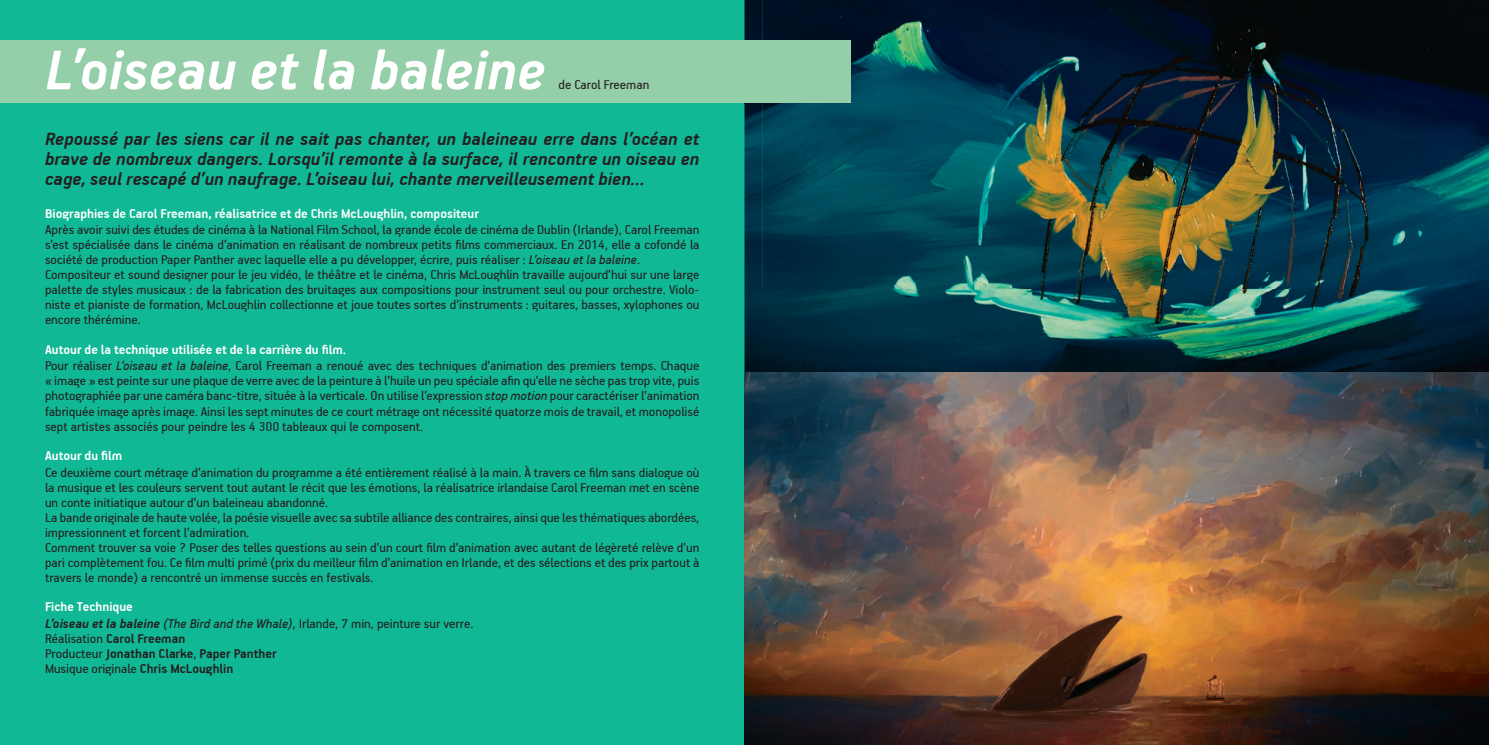
<style>
.page{position:relative;width:1489px;height:745px;background:#fff}
.page>*{position:absolute;margin:0;border:0;box-sizing:border-box;transform-origin:0 0}
.t1{font:italic 700 62.5px "Handbook Pro PF";color:#fff}
.t2{font:italic 700 20px/20px "Handbook Pro PF";color:#231f20;text-align:justify}
.t3{font:14.38px/15px "Handbook Pro PF";color:#231f20}
.t4{font:700 14.38px/15px "Handbook Pro PF";color:#231f20}
.t5{font:700 14.38px "Handbook Pro PF";color:#fff}
.s1{font-style:italic}
.s2{font-weight:700;color:#fff}
.s3{font-weight:700;font-style:italic}
.s4{font-weight:400}
</style>
<div class="page">
<div style="left:0;top:0;width:762px;height:744px;background:#11b896"></div>
<div style="left:0;top:41px;width:762px;height:62px;background:#95cfa9"></div>
<img style="left:744px;top:0;width:744px;height:744px">
<div style="left:726px;top:41px;width:124px;height:62px;background:#95cfa9"></div>
<h1 class="t1" style="left:45px;top:32px;width:502px">L’o iseau et la baleine</h1>
<p class="t3" style="left:558px;top:77px;width:92px">de Carol Freeman</p>
<p class="t2" style="left:45px;top:128px;width:656px">Repoussé par les siens car il ne sait pas chanter, un baleineau erre dans l’océan et brave de nombreux dangers. Lorsqu’il remonte à la surface, il rencontre un oiseau en cage, seul rescapé d’un naufrage. L’oiseau lui, chante merveilleusement bien...</p>
<p class="t5" style="left:45px;top:204px;width:435px">Biographies de Carol Freeman, réalisatrice et de Chris McLoughlin, compositeur</p>
<p class="t3" style="left:45px;top:222px;width:656px">Après avoir suivi des études de cinéma à la National Film School, la grande école de cinéma de Dublin (Irlande), Carol Freeman s’est spécialisée dans le cinéma d’animation en réalisant de nombreux petits films commerciaux. En 2014, elle a cofondé la société de production Paper Panther avec laquelle elle a pu développer, écrire, puis réaliser : <span class="s1">L’o iseau et la baleine</span>.<br>Compositeur et sound designer pour le jeu vidéo, le théâtre et le cinéma, Chris McLoughlin travaille aujourd’hui sur une large palette de styles musicaux : de la fabrication des bruitages aux compositions pour instrument seul ou pour orchestre. violo&shy;niste et pianiste de formation, McLoughlin collectionne et joue toutes sortes d’instruments : guitares, basses, xylophones ou encore thérémine.</p>
<p class="t3" style="left:45px;top:340px;width:656px;line-height:16.8px"><span class="s2">Autour de la technique utilisée et de la carrière du film.<br></span>Pour réaliser <span class="s1">L’o iseau et la baleine</span>, Carol Freeman a renoué avec des techniques d’animation des premiers temps. Chaque</p>
<p class="t3" style="left:45px;top:373px;width:656px;text-align:justify">« image » est peinte sur une plaque de verre avec de la peinture à l’huile un peu spéciale afin qu’elle ne sèche pas trop vite, puis photographiée par une caméra banc-titre, située à la verticale. On utilise l’expression <span class="s1">stop motion</span> pour caractériser l’animation fabriquée image après image. Ainsi les sept minutes de ce court métrage ont nécessité quatorze mois de travail, et monopolisé sept artistes associés pour peindre les 4 300 tableaux qui le composent.</p>
<p class="t5" style="left:45px;top:446px;width:79px">Autour du film</p>
<p class="t3" style="left:45px;top:464px;width:656px">Ce deuxième court métrage d’animation du programme a été entièrement réalisé à la main. À travers ce film sans dialogue où la musique et les couleurs servent tout autant le récit que les émotions, la réalisatrice irlandaise Carol Freeman met en scène un conte initiatique autour d’un baleineau abandonné.<br>La bande originale de haute volée, la poésie visuelle avec sa subtile alliance des contraires, ainsi que les thématiques abordées, impressionnent et forcent l’admiration.<br>Comment trouver sa voie ? Poser des telles questions au sein d’un court film d’animation avec autant de légèreté relève d’un pari complètement fou. Ce film multi primé (prix du meilleur film d’animation en Irlande, et des sélections et des prix partout à travers le monde) a rencontré un immense succès en festivals.</p>
<p class="t3" style="left:45px;top:597px;width:430px;line-height:16.8px"><span class="s2">Fiche Technique<br></span><span class="s3">L’oiseau et la baleine</span> <span class="s1">(The Bird and the Whale)</span>, Irlande, 7 min, peinture sur verre.</p>
<p class="t4" style="left:45px;top:629px;width:233px"><span class="s4">Réalisation</span> Carol Freeman<br><span class="s4">Producteur</span> Jonathan Clarke<span class="s4">,</span> Paper Panther<br><span class="s4">Musique originale</span> Chris McLoughlin</p>
</div>
